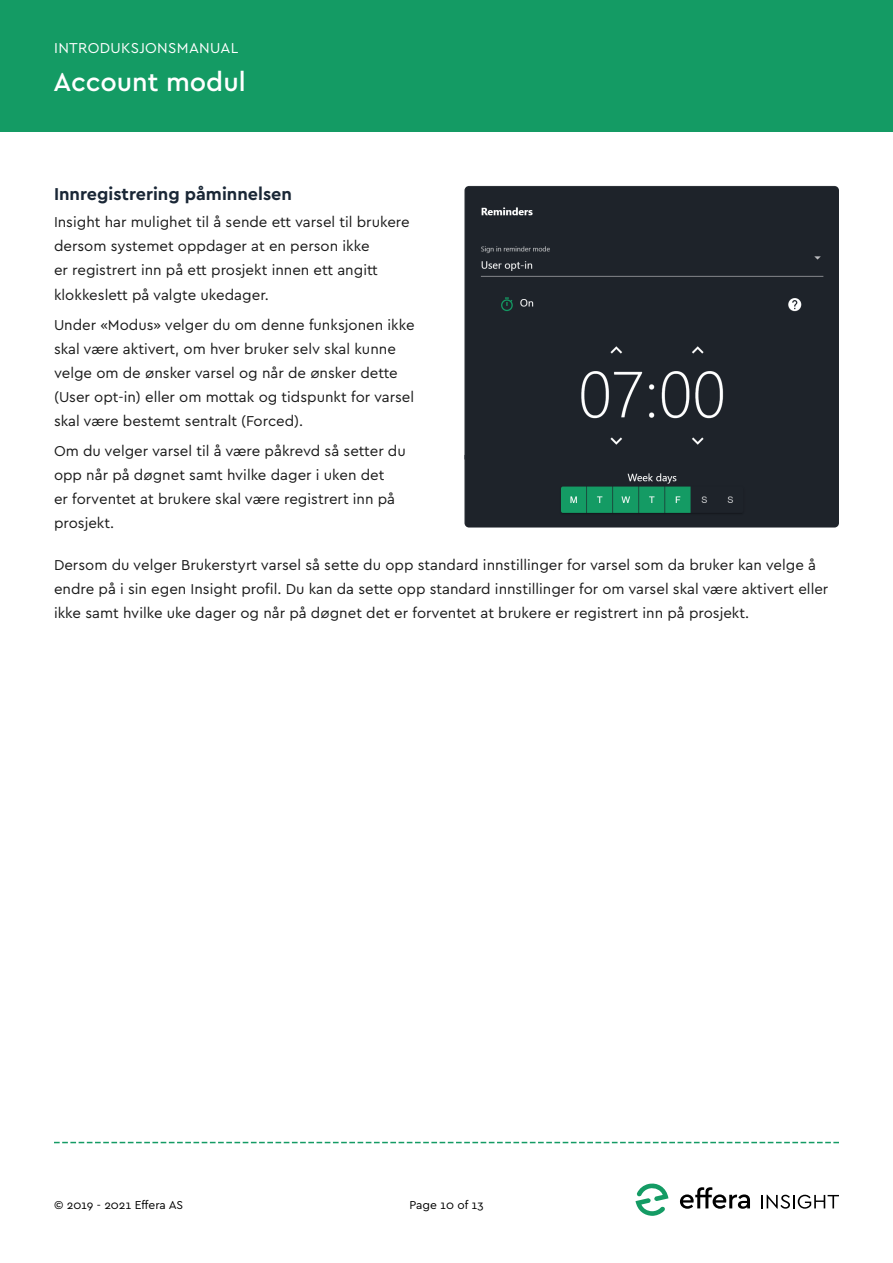
<style>
.page{position:relative;width:893px;height:1263px;background:#fff}
.page>*{position:absolute;margin:0;border:0;box-sizing:border-box;transform-origin:0 0}
.t1{font:500 27px "Cera";color:#fff}
.Content_-_Headline_L{font:700 18px "Cera";color:#1a2736}
.Content_-_Body_1{font:15px/24px "Cera";color:#1a1a1a}
.t2{font:15px "Cera";letter-spacing:.02em;color:#fff}
.t3{font:12px "Cera";color:#000}
</style>
<div class="page">
<div style="left:0;top:0;width:893px;height:132px;background:#149b64"></div>
<svg style="left:54px;top:1142px;width:785px;height:1px"></svg>
<svg style="left:635px;top:1183px;width:33px;height:33px"></svg>
<svg style="left:680px;top:1187px;width:70px;height:22px"></svg>
<svg style="left:761px;top:1195px;width:78px;height:14px"></svg>
<img style="left:464px;top:186px;width:375px;height:269px">
<img style="left:464px;top:455px;width:375px;height:72px">
<p class="t2" style="left:54px;top:38px;width:186px">INTRODUKSJONSMANUAL</p>
<h1 class="t1" style="left:53px;top:64px;width:194px">Account modul</h1>
<p class="Content_-_Headline_L" style="left:54px;top:182px;width:239px">Innregistrering påminnelsen</p>
<p class="Content_-_Body_1" style="left:54px;top:210px;width:357px">Insight har mulighet til å sende ett varsel til brukere dersom systemet oppdager at en person ikke<br>er registrert inn på ett prosjekt innen ett angitt klokkeslett på valgte ukedager.</p>
<p class="Content_-_Body_1" style="left:54px;top:312px;width:362px">Under «Modus» velger du om denne funksjonen ikke skal være aktivert, om hver bruker selv skal kunne velge om de ønsker varsel og når de ønsker dette (User opt-in) eller om mottak og tidspunkt for varsel skal være bestemt sentralt (Forced).</p>
<p class="Content_-_Body_1" style="left:54px;top:438px;width:353px">Om du velger varsel til å være påkrevd så setter du opp når på døgnet samt hvilke dager i uken det<br>er forventet at brukere skal være registrert inn på prosjekt.</p>
<p class="Content_-_Body_1" style="left:54px;top:552px;width:776px">Dersom du velger Brukerstyrt varsel så sette du opp standard innstillinger for varsel som da bruker kan velge å endre på i sin egen Insight profil. Du kan da sette opp standard innstillinger for om varsel skal være aktivert eller ikke samt hvilke uke dager og når på døgnet det er forventet at brukere er registrert inn på prosjekt.</p>
<p class="t3" style="left:54px;top:1197px;width:131px">© 2019 - 2021 Effera AS</p>
<p class="t3" style="left:409px;top:1197px;width:76px">Page 10 of 13</p>
</div>
